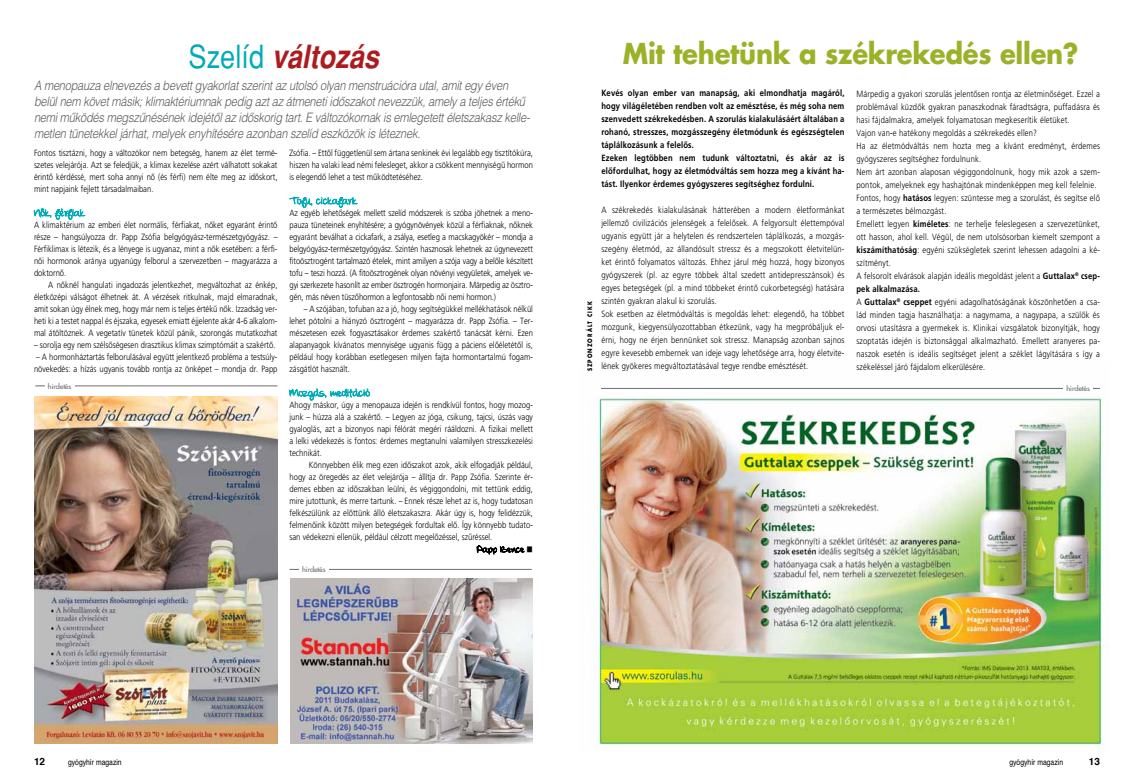
<style>
.page{position:relative;width:1134px;height:780px;background:#fff}
.page>*{position:absolute;margin:0;border:0;box-sizing:border-box;transform-origin:0 0}
.t1{font:italic 32px "KB Helvetica Bold";color:#ae1b1f;scale:.85 1}
.t2{font:700 28px "Futura Hungary";letter-spacing:-.01em;color:#9bb128;scale:.92 1}
.t3{font:italic 13px/16px "KB Helvetica Light";letter-spacing:-.02em;color:#58595b;scale:.85 1}
.t4{font:700 10px "Helvetica";color:#000}
.t5{font:300 9px/12px "Frutiger Alt";letter-spacing:.02em;color:#000;text-align:justify;scale:.85 1}
.t6{font:700 9px/13px "Frutiger Alt";letter-spacing:.02em;color:#000;scale:.85 1}
.t7{font:300 9px/12px "Frutiger Alt";color:#000;scale:.85 1}
.t8{font:8px "Helvetica";color:#000;scale:.85 1}
.t9{font:300 7px "Futura Hungary";letter-spacing:-.02em;color:#6d6e71;scale:1.06 1}
.t10{font:700 6px "Futura Hungary";letter-spacing:.2em;color:#000;scale:.85 1}
.s1{font-family:"KB Helvetica Roman";font-style:normal;color:#00acb6}
.s2{font-weight:700}
</style>
<div class="page">
<img style="left:34px;top:397px;width:243px;height:346px">
<hr style="left:35px;top:385px;width:242px;height:1px;background:#6d6e71">
<hr style="left:289px;top:569px;width:243px;height:1px;background:#6d6e71">
<div style="left:45px;top:381px;width:29px;height:9px;background:#fff"></div>
<div style="left:299px;top:565px;width:30px;height:8px;background:#fff"></div>
<svg style="left:33px;top:208px;width:52px;height:12px"></svg>
<svg style="left:289px;top:196px;width:68px;height:12px"></svg>
<svg style="left:289px;top:388px;width:82px;height:13px"></svg>
<svg style="left:476px;top:545px;width:48px;height:10px"></svg>
<img style="left:291px;top:578px;width:242px;height:165px">
<img style="left:591px;top:387px;width:517px;height:362px">
<hr style="left:601px;top:388px;width:499px;height:1px;background:#6d6e71">
<div style="left:1063px;top:383px;width:30px;height:9px;background:#fff"></div>
<h1 class="t1" style="left:189px;top:37px;width:226px"><span class="s1">Szelíd</span> változás</h1>
<p class="t3" style="left:34px;top:77px;width:585px">A menopauza elnevezés a bevett gyakorlat szerint az utolsó olyan menstruációra utal, amit egy éven belül nem követ másik; klimaktériumnak pedig azt az átmeneti idôszakot nevezzük, amely a teljes értékû nemi mûködés megszûnésének idejétôl az idôskorig tart. E változókornak is emlegetett életszakasz kelle&shy;metlen tünetekkel járhat, melyek enyhítésére azonban szelíd eszközök is léteznek.</p>
<p class="t5" style="left:34px;top:147px;width:288px">Fontos tisztázni, hogy a változókor nem betegség, hanem az élet termé&shy;szetes velejárója. Azt se feledjük, a klimax kezelése azért válhatott sokakat érintô kérdéssé, mert soha annyi nô (és férfi) nem élte meg az idôskort, mint napjaink fejlett társadalmaiban.</p>
<p class="t5" style="left:34px;top:219px;width:288px">A klimaktérium az emberi élet normális, férfiakat, nôket egyaránt érintô része – hangsúlyozza dr. Papp Zsófia belgyógyász-természetgyógyász. – Férfiklimax is létezik, és a lényege is ugyanaz, mint a nôk esetében: a férfi&shy;nôi hormonok aránya ugyanúgy felborul a szervezetben – magyarázza a doktornô.</p>
<p class="t5" style="left:34px;top:279px;width:288px;text-indent:14px">A nôknél hangulati ingadozás jelentkezhet, megváltozhat az énkép, életközépi válságot élhetnek át. A vérzések ritkulnak, majd elmaradnak, amit sokan úgy élnek meg, hogy már nem is teljes értékû nôk. Izzadság ver&shy;heti ki a testet nappal és éjszaka, egyesek emiatt éjjelente akár 4-6 alkalom&shy;mal átöltöznek. A vegetatív tünetek közül pánik, szorongás mutatkozhat</p>
<p class="t7" style="left:34px;top:339px;width:286px">– sorolja egy nem szélsôségesen drasztikus klimax szimptómáit a szakértô.</p>
<p class="t7" style="left:34px;top:351px;width:288px">– A hormonháztartás felborulásával együtt jelentkezô probléma a testsúly&shy;növekedés: a hízás ugyanis tovább rontja az önképet – mondja dr. Papp</p>
<p class="t5" style="left:289px;top:147px;width:288px">Zsófia. – Ettôl függetlenül sem ártana senkinek évi legalább egy tisztítókúra, hiszen ha valaki lead némi felesleget, akkor a csökkent mennyiségû hormon is elegendô lehet a test mûködtetéséhez.</p>
<p class="t5" style="left:289px;top:207px;width:288px">Az egyéb lehetôségek mellett szelíd módszerek is szóba jöhetnek a meno&shy;pauza tüneteinek enyhítésére; a gyógynövények közül a férfiaknak, nôknek egyaránt beválhat a cickafark, a zsálya, esetleg a macskagyökér – mondja a belgyógyász-természetgyógyász. Szintén hasznosak lehetnek az úgynevezett fitoösztrogént tartalmazó ételek, mint amilyen a szója vagy a belôle készített tofu – teszi hozzá. (A fitoösztrogének olyan növényi vegyületek, amelyek ve&shy;gyi szerkezete hasonlít az ember ösztrogén hormonjaira. Márpedig az ösztro&shy;gén, más néven tüszôhormon a legfontosabb nôi nemi hormon.)</p>
<p class="t5" style="left:289px;top:303px;width:288px;text-indent:14px">– A szójában, tofuban az a jó, hogy segítségükkel mellékhatások nélkül lehet pótolni a hiányzó ösztrogént – magyarázza dr. Papp Zsófia. – Ter&shy;mészetesen ezek fogyasztásakor érdemes szakértô tanácsát kérni. Ezen alapanyagok kívánatos mennyisége ugyanis függ a páciens elôéletétôl is, például hogy korábban esetlegesen milyen fajta hormontartalmú fogam&shy;zásgátlót használt.</p>
<p class="t5" style="left:289px;top:399px;width:288px">Ahogy máskor, úgy a menopauza idején is rendkívül fontos, hogy mozog&shy;junk – húzza alá a szakértô. – Legyen az jóga, csikung, tajcsi, úszás vagy gyaloglás, azt a bizonyos napi félórát megéri rááldozni. A fizikai mellett a lelki védekezés is fontos: érdemes megtanulni valamilyen stresszkezelési technikát.</p>
<p class="t5" style="left:289px;top:459px;width:288px;text-indent:19px">Könnyebben élik meg ezen idôszakot azok, akik elfogadják például, hogy az öregedés az élet velejárója – állítja dr. Papp Zsófia. Szerinte ér&shy;demes ebben az idôszakban leülni, és végiggondolni, mit tettünk eddig, mire jutottunk, és merre tartunk. – Ennek része lehet az is, hogy tudatosan felkészülünk az elôttünk álló életszakaszra. Akár úgy is, hogy felidézzük, felmenôink között milyen betegségek fordultak elô. Így könnyebb tudato&shy;san védekezni ellenük, például célzott megelôzéssel, szûréssel.</p>
<p class="t9" style="left:48px;top:381px;width:24px">hirdetés</p>
<p class="t9" style="left:302px;top:565px;width:24px">hirdetés</p>
<p class="t10" style="left:586px;top:371px;width:84px;rotate:-90deg">szponzorÁlt cikk</p>
<h2 class="t2" style="left:623px;top:34px;width:497px">Mit tehetünk a székrekedés ellen?</h2>
<p class="t6" style="left:601px;top:86px;width:288px">Kevés olyan ember van manapság, aki elmondhatja magáról, hogy világéletében rendben volt az emésztése, és még soha nem szenvedett székrekedésben. A szorulás kialakulásáért általában a rohanó, stresszes, mozgásszegény életmódunk és egészségtelen táplálkozásunk a felelôs.<br>Ezeken legtöbben nem tudunk változtatni, és akár az is elôfordulhat, hogy az életmódváltás sem hozza meg a kívánt ha&shy;tást. Ilyenkor érdemes gyógyszeres segítséghez fordulni.</p>
<p class="t5" style="left:601px;top:203px;width:288px;line-height:13px;text-align:left">A székrekedés kialakulásának hátterében a modern életformánkat jellemzô civilizációs jelenségek a felelôsek. A felgyorsult élettempóval ugyanis együtt jár a helytelen és rendszertelen táplálkozás, a mozgás&shy;szegény életmód, az állandósult stressz és a megszokott életvitelün&shy;ket érintô folyamatos változás. Ehhez járul még hozzá, hogy bizonyos gyógyszerek (pl. az egyre többek által szedett antidepresszánsok) és egyes betegségek (pl. a mind többeket érintô cukorbetegség) hatására szintén gyakran alakul ki szorulás.<br>Sok esetben az életmódváltás is megoldás lehet: elegendô, ha többet mozgunk, kiegyensúlyozottabban étkezünk, vagy ha megpróbáljuk el&shy;érni, hogy ne érjen bennünket sok stressz. Manapság azonban sajnos egyre kevesebb embernek van ideje vagy lehetôsége arra, hogy életvite&shy;lének gyökeres megváltoztatásával tegye rendbe emésztését.</p>
<p class="t5" style="left:856px;top:87px;width:288px;line-height:13px;text-align:left">Márpedig a gyakori szorulás jelentôsen rontja az életminôséget. Ezzel a problémával küzdôk gyakran panaszkodnak fáradtságra, puffadásra és hasi fájdalmakra, amelyek folyamatosan megkeserítik életüket.<br>Vajon van-e hatékony megoldás a székrekedés ellen?<br>Ha az életmódváltás nem hozta meg a kívánt eredményt, érdemes gyógyszeres segítséghez fordulnunk.<br>Nem árt azonban alaposan végiggondolnunk, hogy mik azok a szem&shy;pontok, amelyeknek egy hashajtónak mindenképpen meg kell felelnie.<br>Fontos, hogy <span class="s2">hatásos</span> legyen: szüntesse meg a szorulást, és segítse elô a természetes bélmozgást.<br>Emellett legyen <span class="s2">kíméletes</span>: ne terhelje feleslegesen a szervezetünket, ott hasson, ahol kell. Végül, de nem utolsósorban kiemelt szempont a <span class="s2">kiszámíthatóság</span>: egyéni szükségletek szerint lehessen adagolni a ké&shy;szítményt.<br>A felsorolt elvárások alapján ideális megoldást jelent a <span class="s2">Guttalax</span><sup>®</sup> <span class="s2">csep&shy;pek alkalmazása.<br></span>A <span class="s2">Guttalax</span><sup>®</sup> <span class="s2">cseppet</span> egyéni adagolhatóságának köszönhetôen a csa&shy;lád minden tagja használhatja: a nagymama, a nagypapa, a szülôk és orvosi utasításra a gyermekek is. Klinikai vizsgálatok bizonyítják, hogy szoptatás idején is biztonsággal alkalmazható. Emellett aranyeres pa&shy;naszok esetén is ideális segítséget jelent a széklet lágyítására s így a</p>
<p class="t5" style="left:856px;top:360px;width:153px">székeléssel járó fájdalom elkerülésére.</p>
<p class="t9" style="left:1066px;top:383px;width:24px">hirdetés</p>
<p class="t4" style="left:34px;top:753px;width:13px">12</p>
<p class="t8" style="left:68px;top:755px;width:65px">gyógyhír magazin</p>
<p class="t8" style="left:1009px;top:755px;width:65px">gyógyhír magazin</p>
<p class="t4" style="left:1089px;top:753px;width:13px">13</p>
</div>
